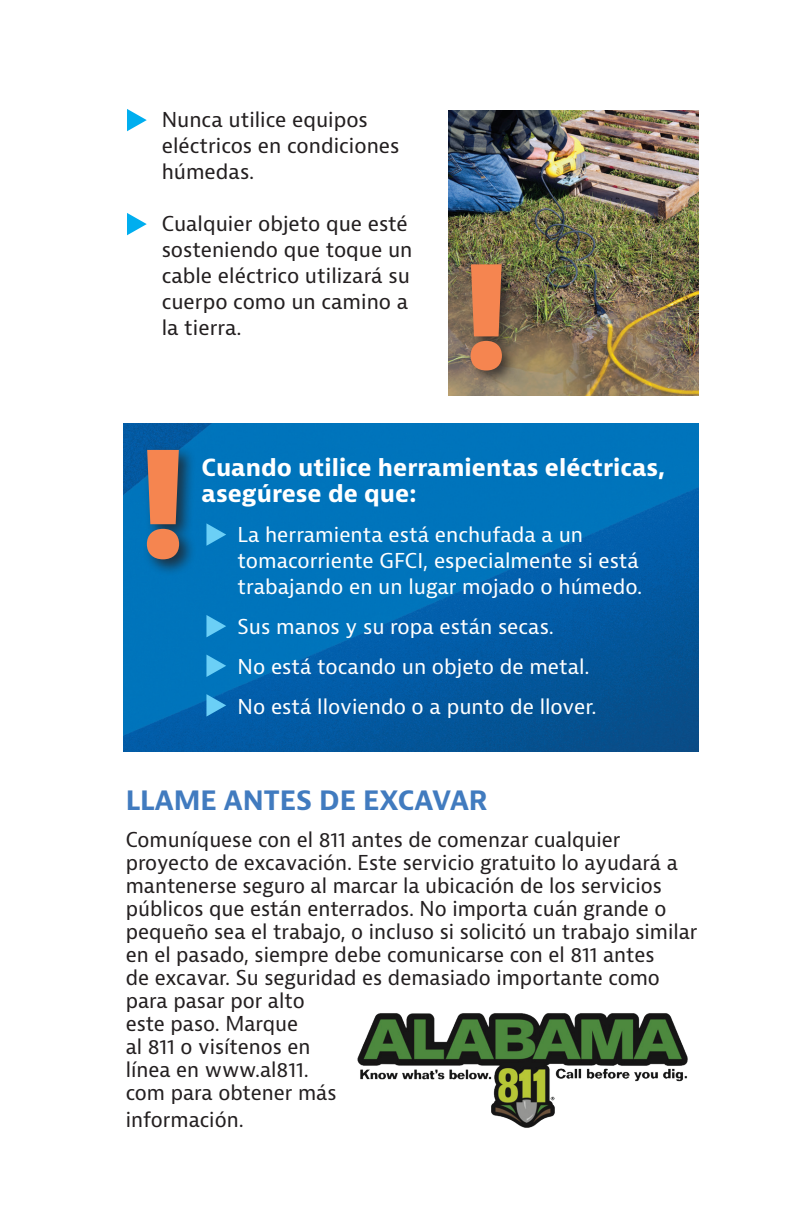
<style>
.page{position:relative;width:792px;height:1224px;background:#fff}
.page>*{position:absolute;margin:0;border:0;box-sizing:border-box;transform-origin:0 0}
.t1{font:700 26px "Bernina Sans";color:#417bbf}
.t2{font:700 23px/26px "Bernina Sans";color:#fff}
.t3{font:20px/23px "Bernina Sans";color:#231f20}
.t4{font:20px/26px "Bernina Sans";color:#fff}
</style>
<div class="page">
<img style="left:449px;top:111px;width:249px;height:284px">
<img style="left:124px;top:424px;width:574px;height:328px">
<div style="left:466px;top:260px;width:53px;height:127px;background:#231f20;opacity:.75"></div>
<svg style="left:471px;top:264px;width:31px;height:107px;background:#db7c4d"></svg>
<div style="left:143px;top:445px;width:53px;height:131px;background:#231f20;opacity:.75"></div>
<svg style="left:147px;top:450px;width:32px;height:109px;background:#ce7c58"></svg>
<img style="left:357px;top:1013px;width:331px;height:115px">
<svg style="left:127px;top:109px;width:20px;height:22px"></svg>
<svg style="left:127px;top:213px;width:20px;height:22px"></svg>
<svg style="left:206px;top:523px;width:20px;height:23px"></svg>
<svg style="left:206px;top:615px;width:20px;height:22px"></svg>
<svg style="left:206px;top:655px;width:20px;height:22px"></svg>
<svg style="left:206px;top:694px;width:20px;height:23px"></svg>
<p class="t3" style="left:162px;top:107px;width:239px;line-height:26px">Nunca utilice equipos eléctricos en condiciones húmedas.</p>
<p class="t3" style="left:162px;top:211px;width:252px;line-height:26px">Cualquier objeto que esté sosteniendo que toque un cable eléctrico utilizará su cuerpo como un camino a la tierra.</p>
<p class="t2" style="left:202px;top:456px;width:465px">Cuando utilice herramientas eléctricas, asegúrese de que:</p>
<p class="t4" style="left:238px;top:523px;width:406px">La herramienta está enchufada a un tomacorriente GFCI, especialmente si está trabajando en un lugar mojado o húmedo.</p>
<p class="t4" style="left:238px;top:608px;width:360px;line-height:40px">Sus manos y su ropa están secas.<br>No está tocando un objeto de metal.<br>No está lloviendo o a punto de llover.</p>
<h1 class="t1" style="left:126px;top:784px;width:363px">LLAME ANTES DE EXCAVAR</h1>
<p class="t3" style="left:126px;top:829px;width:573px">Comuníquese con el 811 antes de comenzar cualquier proyecto de excavación. Este servicio gratuito lo ayudará a mantenerse seguro al marcar la ubicación de los servicios públicos que están enterrados. No importa cuán grande o pequeño sea el trabajo, o incluso si solicitó un trabajo similar en el pasado, siempre debe comunicarse con el 811 antes<br>de excavar. Su seguridad es demasiado importante como para pasar por alto<br>este paso. Marque<br>al 811 o visítenos en<br>línea en www.al811.<br>com para obtener más</p>
<p class="t3" style="left:126px;top:1108px;width:119px">información.</p>
</div>
